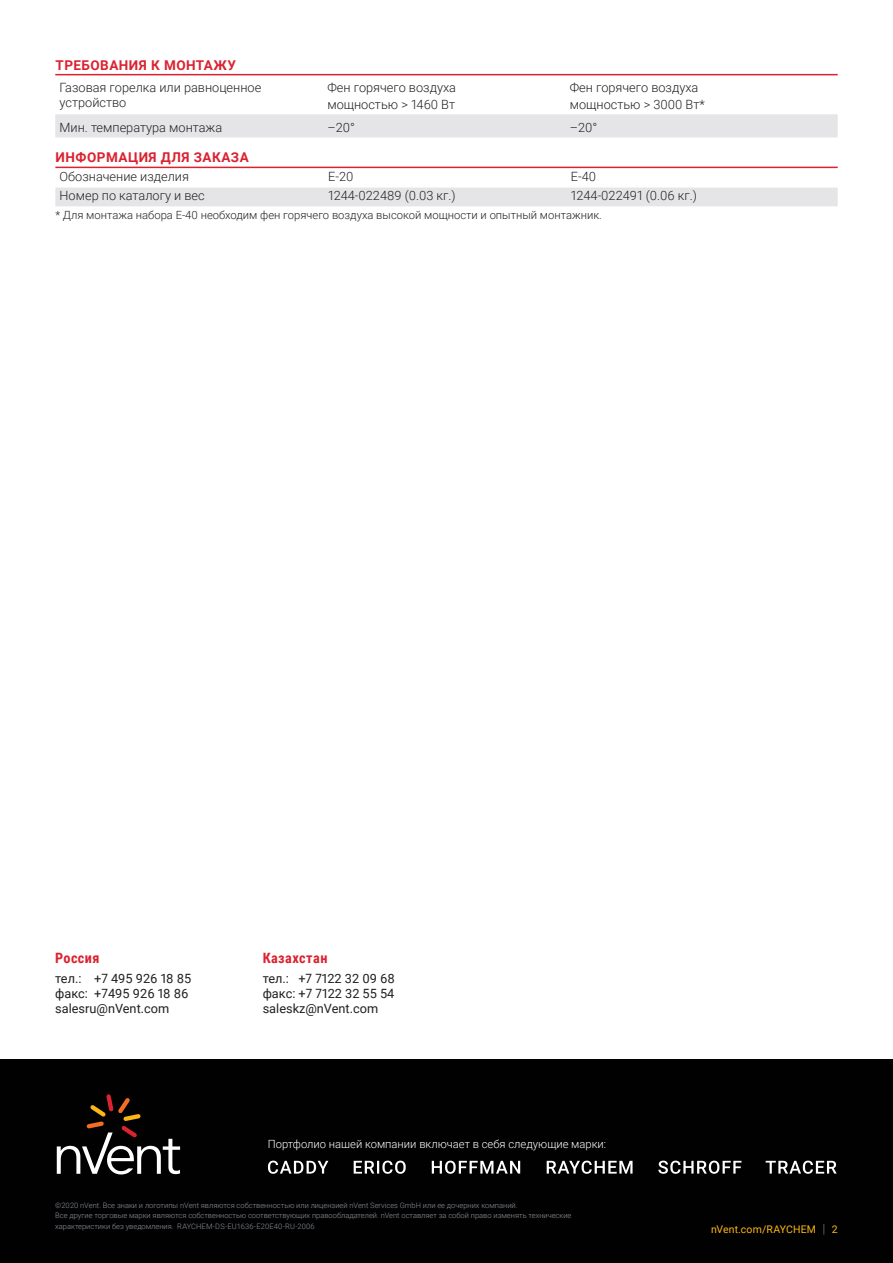
<style>
.page{position:relative;width:893px;height:1263px;background:#fff}
.page>*{position:absolute;margin:0;border:0;box-sizing:border-box;transform-origin:0 0}
.t1{font:700 14.25px "Roboto Condensed";letter-spacing:.03em;color:#db2230}
.Subhead_-_nVent_Data{font:700 13.5px "Roboto";letter-spacing:.035em;color:#db2230}
.Table_Text_-_nVent_D{font:300 12.75px/15px "Roboto";color:#231f20}
.t2{font:12.75px/15.3px "Roboto";color:#231f20}
.Table_Text_-_nVent_D-2{font:300 11.25px "Roboto";color:#231f20}
.t3{font:300 11.25px "Roboto";color:#fff}
.t4{font:10.5px "Roboto";letter-spacing:.015em;color:#fcb615}
.t5{font:300 7.5px/10.5px "Roboto";color:#8f959e}
.s1{font-weight:300;font-size:12.6px;color:#8f959e}
</style>
<div class="page">
<div style="left:0;top:1059px;width:893px;height:204px;background:#010101"></div>
<svg style="left:268px;top:1160px;width:569px;height:14px"></svg>
<svg style="left:57px;top:1094px;width:123px;height:80px"></svg>
<div style="left:55px;top:114px;width:783px;height:23px;background:#e5e5e8"></div>
<hr style="left:55px;top:74px;width:783px;height:1px;background:#db2230">
<div style="left:55px;top:188px;width:783px;height:18px;background:#e5e5e8"></div>
<hr style="left:55px;top:167px;width:783px;height:1px;background:#db2230">
<p class="Subhead_-_nVent_Data" style="left:56px;top:55px;width:182px">ТРЕБОВАНИЯ К МОНТАЖУ</p>
<p class="Table_Text_-_nVent_D" style="left:60px;top:79px;width:203px">Газовая горелка или равноценное устройство</p>
<p class="Table_Text_-_nVent_D" style="left:327px;top:79px;width:130px">Фен горячего воздуха</p>
<p class="Table_Text_-_nVent_D" style="left:327px;top:97px;width:129px">мощностью &gt; 1460 Вт</p>
<p class="Table_Text_-_nVent_D" style="left:570px;top:79px;width:130px">Фен горячего воздуха</p>
<p class="Table_Text_-_nVent_D" style="left:570px;top:97px;width:137px">мощностью &gt; 3000 Вт*</p>
<p class="Table_Text_-_nVent_D" style="left:60px;top:120px;width:164px">Мин. температура монтажа</p>
<p class="Table_Text_-_nVent_D" style="left:327px;top:120px;width:29px">–20°</p>
<p class="Table_Text_-_nVent_D" style="left:570px;top:120px;width:29px">–20°</p>
<p class="Subhead_-_nVent_Data" style="left:56px;top:148px;width:195px">ИНФОРМАЦИЯ ДЛЯ ЗАКАЗА</p>
<p class="Table_Text_-_nVent_D" style="left:60px;top:168px;width:131px">Обозначение изделия</p>
<p class="Table_Text_-_nVent_D" style="left:328px;top:168px;width:27px">E-20</p>
<p class="Table_Text_-_nVent_D" style="left:571px;top:168px;width:27px">E-40</p>
<p class="Table_Text_-_nVent_D" style="left:60px;top:187px;width:147px">Номер по каталогу и вес</p>
<p class="Table_Text_-_nVent_D" style="left:328px;top:187px;width:129px">1244-022489 (0.03 кг.)</p>
<p class="Table_Text_-_nVent_D" style="left:571px;top:187px;width:128px">1244-022491 (0.06 кг.)</p>
<p class="Table_Text_-_nVent_D-2" style="left:55px;top:207px;width:548px">* Для монтажа набора E-40 необходим фен горячего воздуха высокой мощности и опытный монтажник.</p>
<h1 class="t1" style="left:55px;top:948px;width:46px">Рoccия</h1>
<h3 class="t2" style="left:55px;top:970px;width:138px">тел.: +7 495 926 18 85 факс: +7495 926 18 86 salesru@nVent.com</h3>
<h1 class="t1" style="left:263px;top:948px;width:66px">Казахстан</h1>
<h3 class="t2" style="left:263px;top:970px;width:134px;text-align:justify">тел.: +7 7122 32 09 68 факс: +7 7122 32 55 54 saleskz@nVent.com</h3>
<h3 class="t3" style="left:268px;top:1136px;width:340px">Портфолио нашей компании включает в себя следующие марки:</h3>
<p class="t5" style="left:55px;top:1200px;width:518px">©2020 nVent. Все знаки и логотипы nVent являются собственностью или лицензией nVent Services GmbH или ее дочерних компаний.<br>Все другие торговые марки являются собственностью соответствующих правообладателей. nVent оставляет за собой право изменять технические характеристики без уведомления. RAYCHEM-DS-EU1636-E20E40-RU-2006</p>
<h3 class="t4" style="left:711px;top:1222px;width:128px">nVent.com/RAYCHEM <span class="s1">|</span> 2</h3>
</div>
